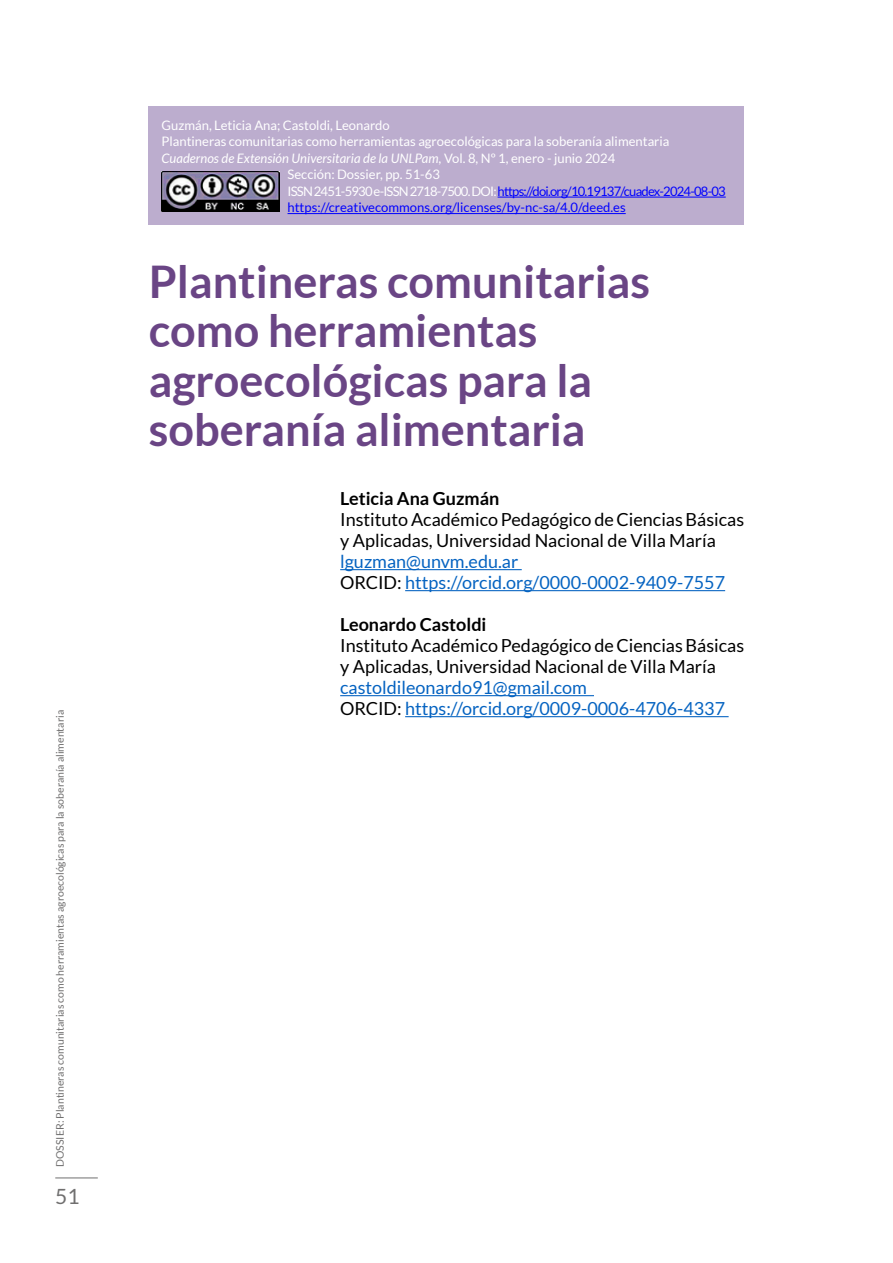
<style>
.page{position:relative;width:893px;height:1263px;background:#fff}
.page>*{position:absolute;margin:0;border:0;box-sizing:border-box;transform-origin:0 0}
.t1{font:700 45px/49.5px "Lato";color:#6a4585}
.t2{font:21px "Lato";color:#706f6f}
.t3{font:18px/21px "Lato";color:#000}
.t4{font:18px/21px "Lato";color:#0563c1}
.t5{font:700 18px "Lato";color:#000}
.t6{font:13.05px "Lato";color:#fff}
.t7{font:13.05px "Lato";letter-spacing:-.06em;color:#00f}
.t8{font:italic 13.05px "Lato";color:#fff}
.t9{font:13.05px "Lato";color:#00f}
.t10{font:10.5px "Lato";color:#706f6f}
.s1{font-style:normal}
.s2{color:#fff}
.s3{color:#000}
</style>
<div class="page">
<hr style="left:55px;top:1177px;width:43px;height:1px;background:#706f6f">
<hr style="left:340px;top:569px;width:182px;height:1px;background:#0563c1">
<hr style="left:405px;top:590px;width:320px;height:1px;background:#0563c1">
<hr style="left:340px;top:695px;width:254px;height:1px;background:#0563c1">
<hr style="left:405px;top:716px;width:324px;height:1px;background:#0563c1">
<div style="left:149px;top:106px;width:595px;height:119px;background:#bcadce"></div>
<hr style="left:498px;top:197px;width:228px;height:1px;background:#00f">
<hr style="left:288px;top:213px;width:338px;height:1px;background:#00f">
<img style="left:162px;top:171px;width:117px;height:41px">
<p class="t10" style="left:54px;top:1167px;width:458px;rotate:-90deg">DOSSIER: Plantineras comunitarias como herramientas agroecológicas para la soberanía alimentaria</p>
<p class="t2" style="left:55px;top:1184px;width:26px">51</p>
<p class="t6" style="left:162px;top:118px;width:230px">Guzmán, Leticia Ana; Castoldi, Leonardo</p>
<p class="t6" style="left:162px;top:134px;width:509px">Plantineras comunitarias como herramientas agroecológicas para la soberanía alimentaria</p>
<p class="t8" style="left:162px;top:151px;width:455px">Cuadernos de Extensión Universitaria de la UNLPam, <span class="s1">Vol. 8, Nº 1, enero - junio 2024</span></p>
<p class="t6" style="left:288px;top:167px;width:154px">Sección: Dossier, pp. 51-63</p>
<p class="t7" style="left:288px;top:184px;width:440px"><span class="s2">ISSN 2451-5930 e-ISSN 2718-7500. DOI:</span> https://doi.org/10.19137/cuadex-2024-08-03</p>
<p class="t9" style="left:288px;top:200px;width:340px">https://creativecommons.org/licenses/by-nc-sa/4.0/deed.es</p>
<h1 class="t1" style="left:149px;top:256px;width:503px">Plantineras comunitarias como herramientas agroecológicas para la soberanía alimentaria</h1>
<p class="t5" style="left:340px;top:488px;width:161px">Leticia Ana Guzmán</p>
<p class="t3" style="left:340px;top:509px;width:405px">Instituto Académico Pedagógico de Ciencias Básicas y Aplicadas, Universidad Nacional de Villa María</p>
<p class="t4" style="left:340px;top:551px;width:386px">lguzman@unvm.edu.ar<br><span class="s3">ORCID:</span> https://orcid.org/0000-0002-9409-7557</p>
<p class="t5" style="left:340px;top:614px;width:148px">Leonardo Castoldi</p>
<p class="t3" style="left:340px;top:635px;width:405px">Instituto Académico Pedagógico de Ciencias Básicas y Aplicadas, Universidad Nacional de Villa María</p>
<p class="t4" style="left:340px;top:677px;width:386px">castoldileonardo91@gmail.com<br><span class="s3">ORCID:</span> https://orcid.org/0009-0006-4706-4337</p>
</div>
